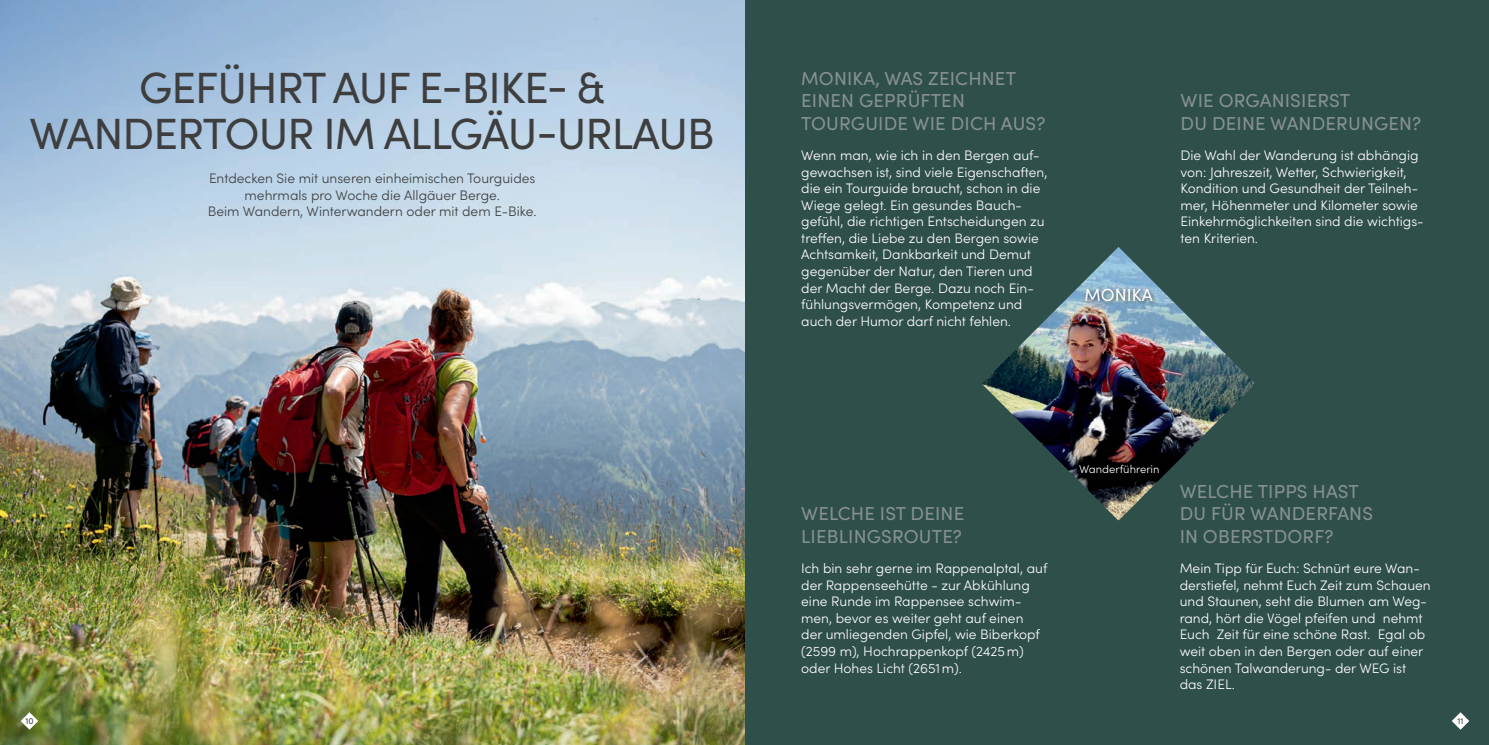
<style>
.page{position:relative;width:1489px;height:745px;background:#fff}
.page>*{position:absolute;margin:0;border:0;box-sizing:border-box;transform-origin:0 0}
.t1{font:43.75px/46.2px "Sofia Pro";letter-spacing:-.02em;color:#3e3e3f;text-align:center}
.t2{font:18.75px/22.5px "Sofia Pro";letter-spacing:.01em;color:#869290}
.t3{font:17.5px "Sofia Pro";color:#fff}
.t4{font:300 13.75px/16.5px "Sofia Pro";color:#fff}
.t5{font:300 13.75px/16.5px "Sofia Pro";color:#3e3e3f;text-align:center}
.t6{font:300 11.25px "Sofia Pro";color:#fff}
.t7{font:8.75px "Sofia Pro";color:#3e3e3f}
</style>
<div class="page">
<div style="left:744px;top:0;width:744px;height:744px;background:#2f4f4b"></div>
<img style="left:982px;top:247px;width:273px;height:274px">
<div style="left:1082px;top:286px;width:75px;height:19px;background:#231f20;opacity:.75"></div>
<div style="left:801px;top:484px;width:251px;height:188px;background:#2f4f4b"></div>
<img style="left:0;top:0;width:744px;height:744px">
<svg style="left:1452px;top:712px;width:16px;height:17px"></svg>
<svg style="left:21px;top:711px;width:17px;height:18px"></svg>
<h1 class="t1" style="left:30px;top:62px;width:686px">GEFÜHRT AUF E-BIKE- &amp;<br>WANDERTOUR IM ALLGÄU-URLAUB</h1>
<p class="t5" style="left:208px;top:169px;width:330px">Entdecken Sie mit unseren einheimischen Tourguides mehrmals pro Woche die Allgäuer Berge.<br>Beim Wandern, Winterwandern oder mit dem E-Bike.</p>
<h2 class="t2" style="left:801px;top:66px;width:246px">MONIKA, WAS ZEICHNET<br>EINEN GEPRÜFTEN<br>TOURGUIDE WIE DICH AUS?</h2>
<p class="t4" style="left:801px;top:146px;width:248px">Wenn man, wie ich in den Bergen auf&shy;gewachsen ist, sind viele Eigenschaften, die ein Tourguide braucht, schon in die Wiege gelegt. Ein gesundes Bauch&shy;gefühl, die richtigen Entscheidungen zu treffen, die Liebe zu den Bergen sowie Achtsamkeit, Dankbarkeit und Demut gegenüber der Natur, den Tieren und der Macht der Berge. Dazu noch Ein&shy;fühlungsvermögen, Kompetenz und auch der Humor darf nicht fehlen.</p>
<p class="t3" style="left:1084px;top:281px;width:70px">MONIKA</p>
<h2 class="t2" style="left:1180px;top:88px;width:242px">WIE ORGANISIERST<br>DU DEINE WANDERUNGEN?</h2>
<p class="t4" style="left:1180px;top:146px;width:245px">Die Wahl der Wanderung ist abhängig von: Jahreszeit, Wetter, Schwierigkeit, Kondition und Gesundheit der Teilneh&shy;mer, Höhenmeter und Kilometer sowie Einkehrmöglichkeiten sind die wichtigs&shy;ten Kriterien.</p>
<h2 class="t2" style="left:801px;top:501px;width:164px">WELCHE IST DEINE<br>LIEBLINGSROUTE?</h2>
<p class="t4" style="left:801px;top:559px;width:247px">Ich bin sehr gerne im Rappenalptal, auf der Rappenseehütte - zur Abkühlung eine Runde im Rappensee schwim&shy;men, bevor es weiter geht auf einen der umliegenden Gipfel, wie Biberkopf (2599 m), Hochrappenkopf (2425m) oder Hohes Licht (2651m).</p>
<p class="t6" style="left:1079px;top:460px;width:82px">Wanderführerin</p>
<h2 class="t2" style="left:1179px;top:478px;width:195px">WELCHE TIPPS HAST<br>DU FÜR WANDERFANS<br>IN OBERSTDORF?</h2>
<p class="t4" style="left:1179px;top:559px;width:252px">Mein Tipp für Euch: Schnürt eure Wan&shy;derstiefel, nehmt Euch Zeit zum Schauen und Staunen, seht die Blumen am Weg&shy;rand, hört die Vögel pfeifen und nehmt Euch Zeit für eine schöne Rast. Egal ob weit oben in den Bergen oder auf einer schönen Talwanderung- der WEG ist das ZIEL.</p>
<p class="t7" style="left:25px;top:714px;width:10px">10</p>
<p class="t7" style="left:1457px;top:714px;width:8px">11</p>
</div>
